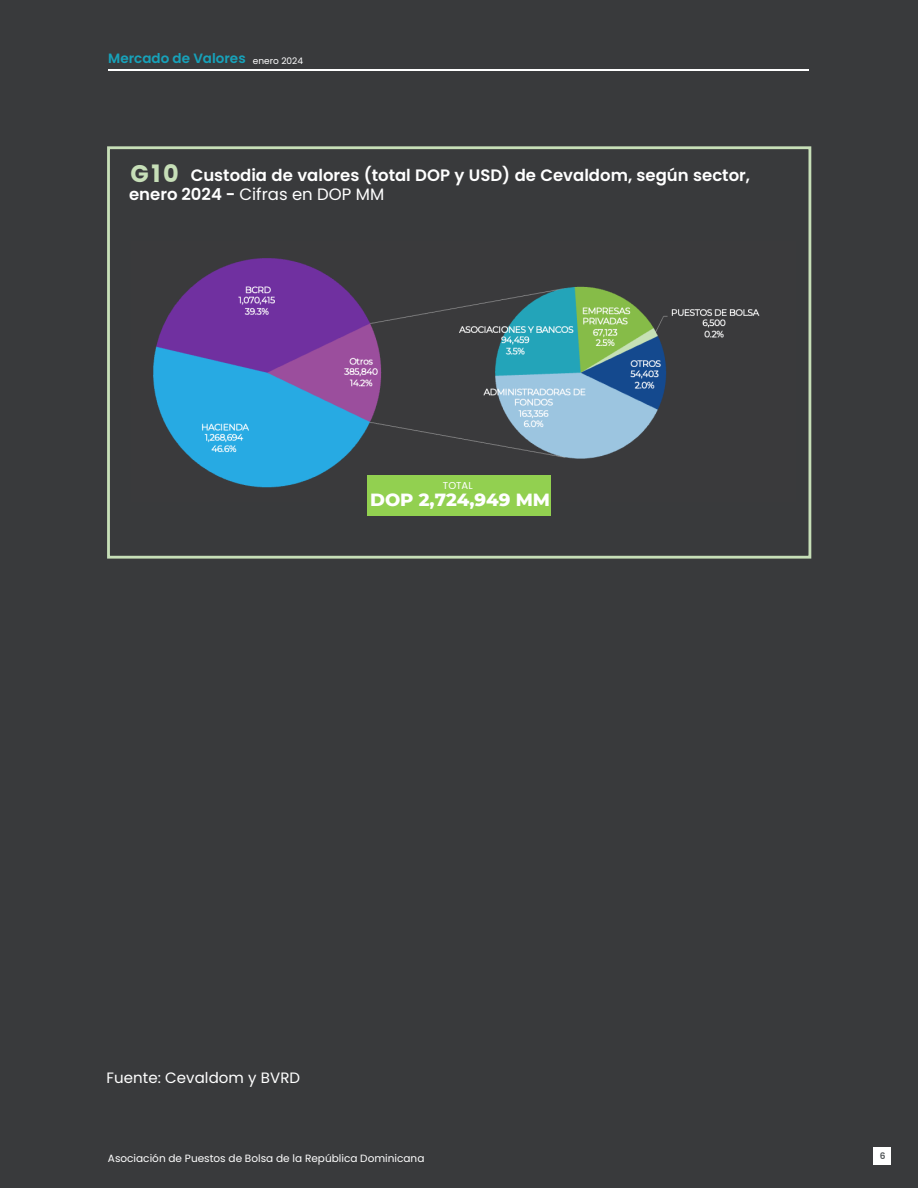
<style>
.page{position:relative;width:918px;height:1188px;background:#393a3c}
.page>*{position:absolute;margin:0;border:0;box-sizing:border-box;transform-origin:0 0}
.t1{font:700 24px "Poppins";color:#c7dfb8}
.t2{font:800 18px "Montserrat";color:#fff}
.t3{font:600 16.4px/19.6px "Poppins";color:#fff}
.t4{font:15px "Poppins";letter-spacing:.005em;color:#fff}
.t5{font:600 13.6px "Poppins";color:#17a2ba}
.t6{font:10.4px "Poppins";color:#fff}
.t7{font:10px "Poppins";color:#fff}
.t8{font:9px "Poppins";color:#fff}
.t9{font:600 9px "Poppins";color:#55595b}
.s1{font-weight:400}
</style>
<div class="page">
<svg style="left:107px;top:146px;width:704px;height:413px"></svg>
<div style="left:367px;top:475px;width:184px;height:40px;background:#92d050"></div>
<hr style="left:109px;top:69px;width:700px;height:2px;background:#fff">
<div style="left:874px;top:1147px;width:17px;height:17px;background:#fff"></div>
<p class="t5" style="left:108px;top:49px;width:139px">Mercado de Valores</p>
<h1 class="t8" style="left:253px;top:54px;width:52px">enero 2024</h1>
<h6 class="t1" style="left:131px;top:157px;width:50px">G10</h6>
<h2 class="t3" style="left:129px;top:165px;width:622px;text-indent:62px">Custodia de valores (total DOP y USD) de Cevaldom, según sector, enero 2024 - <span class="s1">Cifras en DOP MM</span></h2>
<p class="t7" style="left:443px;top:478px;width:31px">TOTAL</p>
<p class="t2" style="left:370px;top:489px;width:181px">DOP 2,724,949 MM</p>
<p class="t4" style="left:107px;top:1067px;width:195px">Fuente: Cevaldom y BVRD</p>
<h4 class="t6" style="left:108px;top:1151px;width:318px">Asociación de Puestos de Bolsa de la República Dominicana</h4>
<h3 class="t9" style="left:880px;top:1149px;width:7px">6</h3>
</div>
